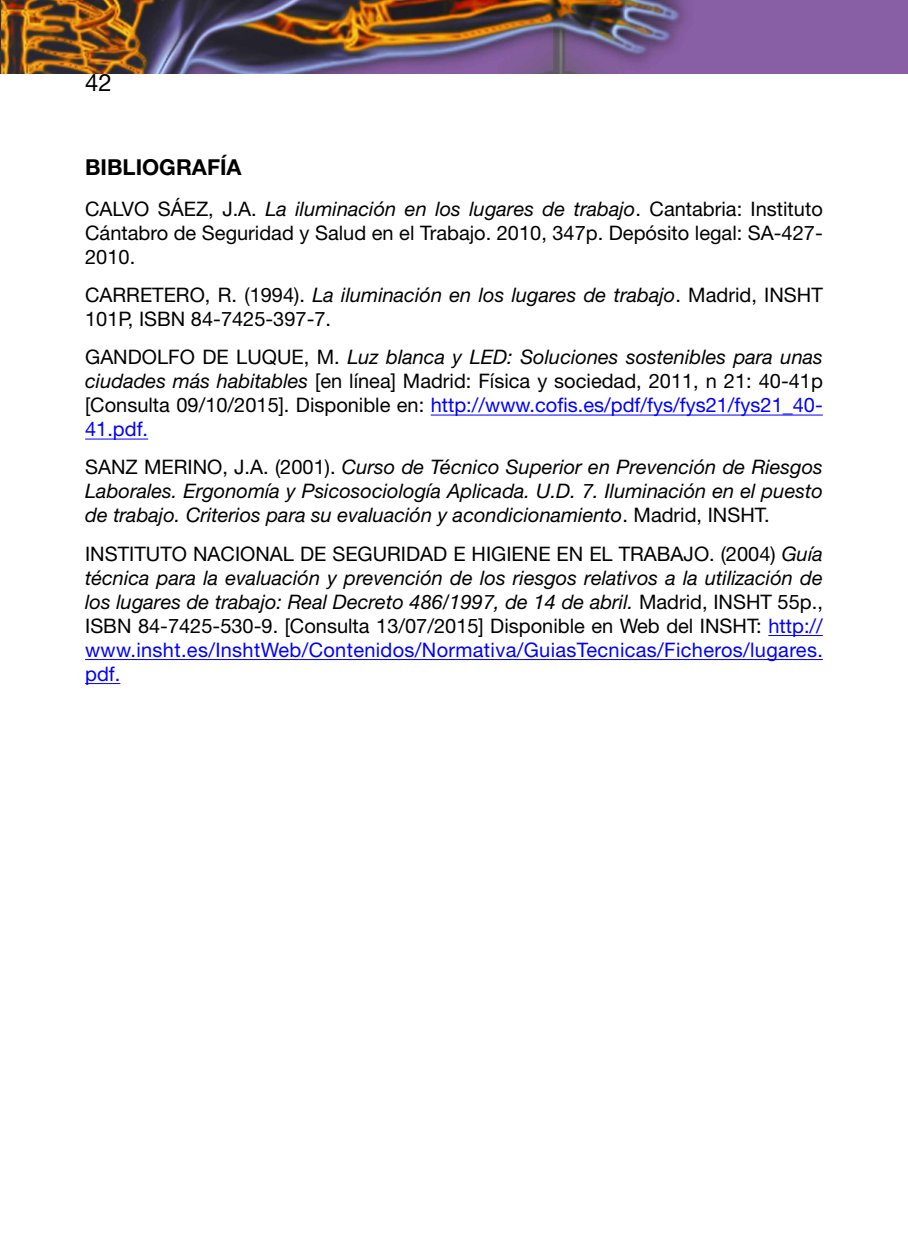
<style>
.page{position:relative;width:908px;height:1248px;background:#fff}
.page>*{position:absolute;margin:0;border:0;box-sizing:border-box;transform-origin:0 0}
.t1{font:24px "Helvetica Neue LT Std";color:#000}
.Título_1{font:700 22px "Helvetica Neue LT Std";color:#000}
.Texto{font:20px/24px "Helvetica Neue LT Std";color:#000;text-align:justify}
.Texto-2{font:italic 20px/24px "Helvetica Neue LT Std";color:#000;text-align:justify}
.s1{font-style:italic}
.s2{color:#00f}
.s3{font-style:normal}
</style>
<div class="page">
<hr style="left:430px;top:414px;width:392px;height:1px;background:#00f">
<hr style="left:85px;top:438px;width:63px;height:1px;background:#00f">
<hr style="left:768px;top:635px;width:54px;height:1px;background:#00f">
<hr style="left:85px;top:659px;width:737px;height:1px;background:#00f">
<hr style="left:85px;top:683px;width:35px;height:1px;background:#00f">
<img style="left:0;top:0;width:907px;height:74px">
<p class="t1" style="left:85px;top:68px;width:28px">42</p>
<h1 class="Título_1" style="left:85px;top:153px;width:158px">BIBLIOGRAFÍA</h1>
<p class="Texto" style="left:85px;top:196px;width:739px">CALVO SÁEZ, J.A. <span class="s1">La iluminación en los lugares de trabajo</span>. Cantabria: Instituto Cántabro de Seguridad y Salud en el Trabajo. 2010, 347p. Depósito legal: SA-427- 2010.</p>
<p class="Texto" style="left:85px;top:282px;width:739px">CARRETERO, R. (1994). <span class="s1">La iluminación en los lugares de trabajo</span>. Madrid, INSHT<br>101P, ISBN 84-7425-397-7.</p>
<p class="Texto" style="left:85px;top:344px;width:739px">GANDOLFO DE LUQUE, M. <span class="s1">Luz blanca y LED: Soluciones sostenibles para unas ciudades más habitables</span> [en línea] Madrid: Física y sociedad, 2011, n 21: 40-41p [Consulta 09/10/2015]. Disponible en: <span class="s2">http://www.cofis.es/pdf/fys/fys21/fys21_40- 41.pdf.</span></p>
<p class="Texto-2" style="left:85px;top:455px;width:738px"><span class="s3">SANZ MERINO, J.A. (2001).</span> Curso de Técnico Superior en Prevención de Riesgos Laborales. Ergonomía y Psicosociología Aplicada. U.D. 7. Iluminación en el puesto de trabajo. Criterios para su evaluación y acondicionamiento<span class="s3">. Madrid, INSHT.</span></p>
<p class="Texto" style="left:85px;top:541px;width:739px">INSTITUTO NACIONAL DE SEGURIDAD E HIGIENE EN EL TRABAJO. (2004) <span class="s1">Guía técnica para la evaluación y prevención de los riesgos relativos a la utilización de los lugares de trabajo: Real Decreto 486/1997, de 14 de abril.</span> Madrid, INSHT 55p., ISBN 84-7425-530-9. [Consulta 13/07/2015] Disponible en Web del INSHT: <span class="s2">http:// www.insht.es/InshtWeb/Contenidos/Normativa/GuiasTecnicas/Ficheros/lugares. pdf.</span></p>
</div>
